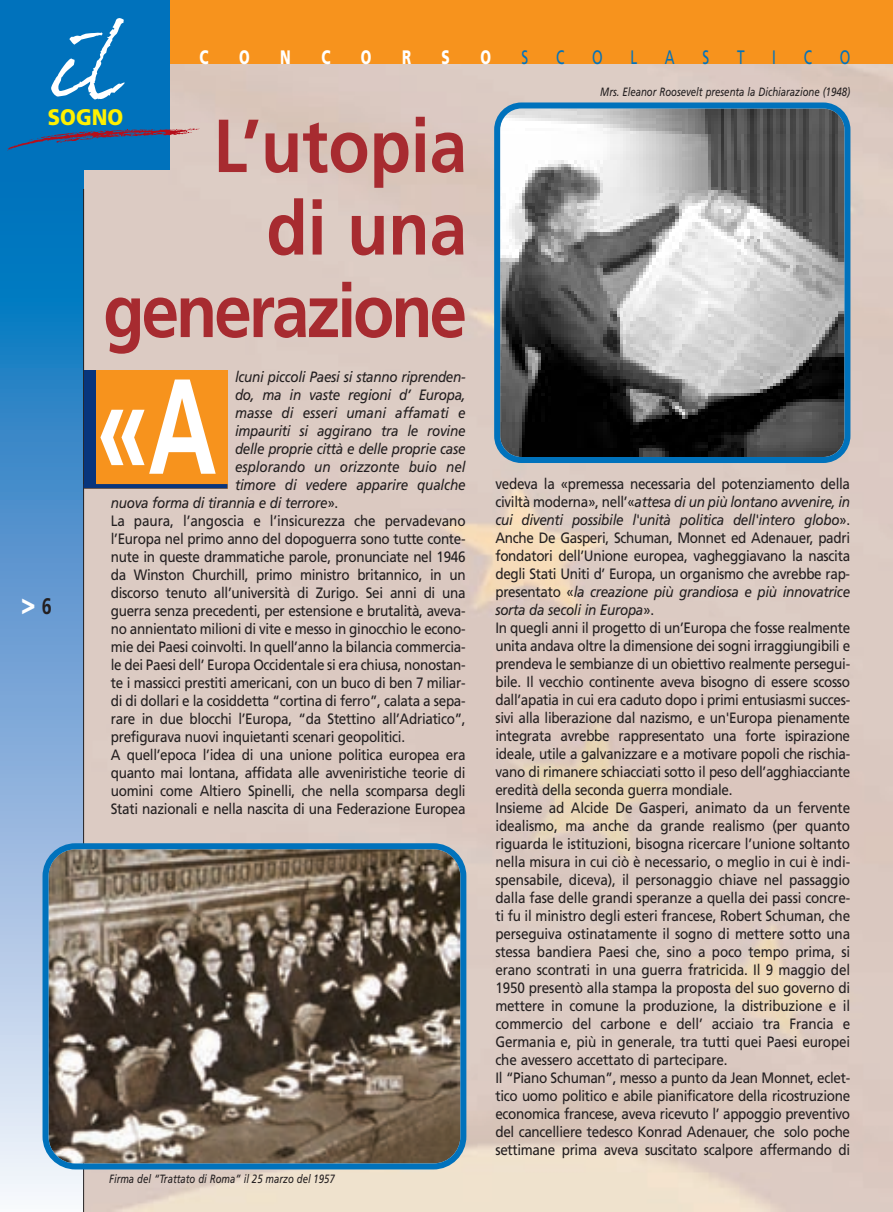
<style>
.page{position:relative;width:893px;height:1212px;background:#fff}
.page>*{position:absolute;margin:0;border:0;box-sizing:border-box;transform-origin:0 0}
.t1{font:700 135px "Frutiger";color:#fff;scale:.7 1}
.t2{font:105px "Dear Joefour";color:#fff}
.t3{font:700 75px/82.5px "Frutiger";letter-spacing:-.045em;color:#a72b30;text-align:right;scale:.9 1}
.t4{font:900 30px "Frutiger";color:#fff;scale:.8 1}
.t5{font:900 22.5px "Frutiger";color:#fff101;scale:.9 1}
.t6{font:19.5px "Frutiger";color:#0072bc;scale:.7 1}
.t7{font:900 19.5px "Frutiger";color:#fff;scale:.7 1}
.t8{font:15px/18px "Frutiger";letter-spacing:-.02em;color:#231f20;scale:.9 1}
.t9{font:italic 15px "Frutiger";letter-spacing:-.02em;color:#231f20;scale:.9 1}
.t10{font:italic 15px "Frutiger";color:#231f20;scale:.9 1}
.t11{font:italic 12px "Frutiger";color:#231f20;scale:.8 1}
.s1{font-style:normal}
.s2{font-weight:700;font-size:22.5px;color:#231f20}
.s3{font-style:italic}
</style>
<div class="page">
<img style="left:83px;top:64px;width:810px;height:1148px">
<svg style="left:0;top:170px;width:83px;height:1026px;background:#65a1d4"></svg>
<div style="left:0;top:0;width:893px;height:64px;background:#f7931d"></div>
<div style="left:0;top:0;width:170px;height:170px;background:#0072bc"></div>
<hr style="left:83px;top:189px;width:1px;height:1023px;background:#231f20">
<svg style="left:7px;top:129px;width:193px;height:22px"></svg>
<svg style="left:494px;top:102px;width:356px;height:361px;background:#7c8388"></svg>
<div style="left:84px;top:370px;width:143px;height:118px;background:#f7931d"></div>
<div style="left:84px;top:370px;width:11px;height:116px;background:#08357c"></div>
<svg style="left:84px;top:484px;width:143px;height:4px"></svg>
<svg style="left:43px;top:843px;width:423px;height:326px;background:#6e685f"></svg>
<p class="t2" style="left:53px;top:0;width:65px">il</p>
<p class="t7" style="left:200px;top:49px;width:15px">C</p>
<p class="t7" style="left:239px;top:49px;width:17px">O</p>
<p class="t7" style="left:280px;top:49px;width:17px">N</p>
<p class="t7" style="left:321px;top:49px;width:15px">C</p>
<p class="t7" style="left:361px;top:49px;width:17px">O</p>
<p class="t7" style="left:402px;top:49px;width:15px">R</p>
<p class="t7" style="left:442px;top:49px;width:13px">S</p>
<p class="t7" style="left:480px;top:49px;width:17px">O</p>
<p class="t6" style="left:522px;top:49px;width:11px">S</p>
<p class="t6" style="left:556px;top:49px;width:13px">C</p>
<p class="t6" style="left:592px;top:49px;width:17px">O</p>
<p class="t6" style="left:630px;top:49px;width:11px">L</p>
<p class="t6" style="left:665px;top:49px;width:16px">A</p>
<p class="t6" style="left:702px;top:49px;width:11px">S</p>
<p class="t6" style="left:737px;top:49px;width:12px">T</p>
<p class="t6" style="left:772px;top:49px;width:7px">I</p>
<p class="t6" style="left:804px;top:49px;width:13px">C</p>
<p class="t6" style="left:840px;top:49px;width:17px">O</p>
<p class="t11" style="left:600px;top:87px;width:314px">Mrs. Eleanor Roosevelt presenta la Dichiarazione (1948)</p>
<p class="t5" style="left:48px;top:108px;width:85px">SOGNO</p>
<p class="t3" style="left:103px;top:111px;width:406px">L’utopia<br>di una generazione</p>
<p class="t1" style="left:96px;top:372px;width:174px">«A</p>
<p class="t9" style="left:235px;top:371px;width:258px">lcuni piccoli Paesi si stanno riprenden-</p>
<p class="t9" style="left:235px;top:389px;width:258px">do, ma in vaste regioni d’ Europa,</p>
<p class="t10" style="left:235px;top:407px;width:258px">masse di esseri umani affamati e</p>
<p class="t9" style="left:235px;top:425px;width:258px">impauriti si aggirano tra le rovine</p>
<p class="t9" style="left:235px;top:443px;width:258px">delle proprie città e delle proprie case</p>
<p class="t10" style="left:235px;top:461px;width:258px">esplorando un orizzonte buio nel</p>
<p class="t9" style="left:235px;top:479px;width:258px">timore di vedere apparire qualche</p>
<p class="t9" style="left:111px;top:497px;width:254px">nuova forma di tirannia e di terrore<span class="s1">».</span></p>
<p class="t8" style="left:111px;top:513px;width:396px">La paura, l’angoscia e l’insicurezza che pervadevano</p>
<p class="t8" style="left:111px;top:531px;width:396px">l’Europa nel primo anno del dopoguerra sono tutte conte-</p>
<p class="t8" style="left:111px;top:549px;width:396px">nute in queste drammatiche parole, pronunciate nel 1946</p>
<p class="t8" style="left:111px;top:567px;width:396px">da Winston Churchill, primo ministro britannico, in un</p>
<p class="t8" style="left:111px;top:585px;width:396px">discorso tenuto all’università di Zurigo. Sei anni di una</p>
<p class="t8" style="left:111px;top:603px;width:396px">guerra senza precedenti, per estensione e brutalità, aveva-</p>
<p class="t8" style="left:111px;top:621px;width:396px">no annientato milioni di vite e messo in ginocchio le econo-</p>
<p class="t8" style="left:111px;top:639px;width:396px">mie dei Paesi coinvolti. In quell’anno la bilancia commercia-</p>
<p class="t8" style="left:111px;top:657px;width:396px">le dei Paesi dell’ Europa Occidentale si era chiusa, nonostan-</p>
<p class="t8" style="left:111px;top:675px;width:396px">te i massicci prestiti americani, con un buco di ben 7 miliar-</p>
<p class="t8" style="left:111px;top:693px;width:396px">di di dollari e la cosiddetta “cortina di ferro”, calata a sepa-</p>
<p class="t8" style="left:111px;top:711px;width:396px">rare in due blocchi l’Europa, “da Stettino all’Adriatico”,</p>
<p class="t8" style="left:111px;top:729px;width:328px">prefigurava nuovi inquietanti scenari geopolitici.</p>
<p class="t8" style="left:111px;top:747px;width:396px">A quell’epoca l’idea di una unione politica europea era</p>
<p class="t8" style="left:111px;top:765px;width:396px">quanto mai lontana, affidata alle avveniristiche teorie di</p>
<p class="t8" style="left:111px;top:783px;width:396px">uomini come Altiero Spinelli, che nella scomparsa degli</p>
<p class="t8" style="left:111px;top:801px;width:396px">Stati nazionali e nella nascita di una Federazione Europea</p>
<p class="t4" style="left:21px;top:591px;width:40px">&gt; <span class="s2">6</span></p>
<p class="t11" style="left:109px;top:1174px;width:284px">Firma del “Trattato di Roma” il 25 marzo del 1957</p>
<p class="t8" style="left:495px;top:476px;width:396px">vedeva la «premessa necessaria del potenziamento della civiltà moderna», nell’«<span class="s3">attesa di un più lontano avvenire, in cui diventi possibile l'unità politica dell'intero globo</span>».<br>Anche De Gasperi, Schuman, Monnet ed Adenauer, padri fondatori dell’Unione europea, vagheggiavano la nascita degli Stati Uniti d’ Europa, un organismo che avrebbe rap&shy;presentato «<span class="s3">la creazione più grandiosa e più innovatrice sorta da secoli in Europa</span>».<br>In quegli anni il progetto di un’Europa che fosse realmente unita andava oltre la dimensione dei sogni irraggiungibili e prendeva le sembianze di un obiettivo realmente persegui&shy;bile. Il vecchio continente aveva bisogno di essere scosso dall’apatia in cui era caduto dopo i primi entusiasmi succes&shy;sivi alla liberazione dal nazismo, e un'Europa pienamente integrata avrebbe rappresentato una forte ispirazione ideale, utile a galvanizzare e a motivare popoli che rischia&shy;vano di rimanere schiacciati sotto il peso dell’agghiacciante eredità della seconda guerra mondiale.<br>Insieme ad Alcide De Gasperi, animato da un fervente idealismo, ma anche da grande realismo (per quanto riguarda le istituzioni, bisogna ricercare l’unione soltanto nella misura in cui ciò è necessario, o meglio in cui è indi&shy;spensabile, diceva), il personaggio chiave nel passaggio dalla fase delle grandi speranze a quella dei passi concre&shy;ti fu il ministro degli esteri francese, Robert Schuman, che perseguiva ostinatamente il sogno di mettere sotto una stessa bandiera Paesi che, sino a poco tempo prima, si erano scontrati in una guerra fratricida. Il 9 maggio del 1950 presentò alla stampa la proposta del suo governo di mettere in comune la produzione, la distribuzione e il commercio del carbone e dell’ acciaio tra Francia e Germania e, più in generale, tra tutti quei Paesi europei che avessero accettato di partecipare.<br>Il “Piano Schuman”, messo a punto da Jean Monnet, eclet&shy;tico uomo politico e abile pianificatore della ricostruzione economica francese, aveva ricevuto l’ appoggio preventivo del cancelliere tedesco Konrad Adenauer, che solo poche settimane prima aveva suscitato scalpore affermando di</p>
</div>
